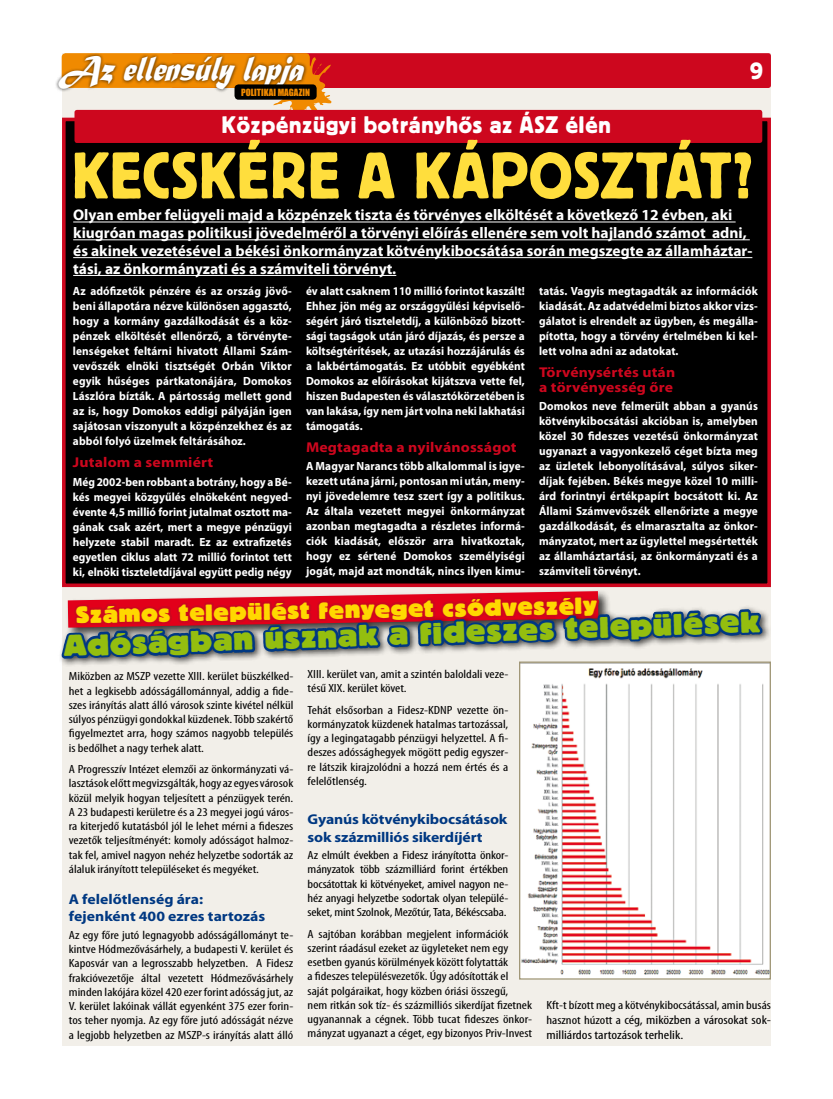
<style>
.page{position:relative;width:833px;height:1099px;background:#fff}
.page>*{position:absolute;margin:0;border:0;box-sizing:border-box;transform-origin:0 0}
.t1{font:65.25px "Block PFL";letter-spacing:-.005em;color:#ffde3d;scale:.95 1}
.t2{font:italic 37.62px "Matura MT Script Capitals";color:#fff;scale:.8 1}
.t3{font:29.62px "Block Hv PFL";color:#94be0f}
.t4{font:23.75px "Block PFL";color:#fff}
.t5{font:23.25px "Block Hv PFL";color:#ffd800}
.t6{font:700 15.5px/17.9px "Myriad Pro";color:#fff}
.t7{font:700 14.25px/17px "Myriad Pro";letter-spacing:-.01em;color:#003882;scale:1.1 1}
.t8{font:700 14.25px/15px "Myriad Pro";letter-spacing:.01em;color:#cd071e;scale:1.1 1}
.t9{font:condensed 12.5px/15px "Myriad Pro";color:#000;scale:1.2 1}
.t10{font:700 11.88px/15px "Myriad Pro";letter-spacing:.01em;color:#fff;text-align:justify;scale:.95 1}
.t11{font:condensed 11.88px/14.2px "Myriad Pro";color:#000;text-align:justify;scale:1.2 1}
.t12{font:9.12px "Impact";color:#f08a00}
.s1{font-size:11.88px}
</style>
<div class="page">
<div style="left:62px;top:53px;width:709px;height:992px;background:#f2efe9"></div>
<div style="left:171px;top:53px;width:600px;height:35px;background:#cd071e;border-radius:3px"></div>
<svg style="left:263px;top:57px;width:70px;height:53px"></svg>
<div style="left:54px;top:52px;width:254px;height:42px;background:#000;opacity:.75"></div>
<div style="left:234px;top:84px;width:83px;height:16px;background:#000;border-radius:4px"></div>
<div style="left:64px;top:119px;width:705px;height:466px;background:#000"></div>
<div style="left:74px;top:110px;width:688px;height:33px;background:#cd071e;border-radius:3px"></div>
<hr style="left:73px;top:221px;width:662px;height:1px;background:#fff">
<hr style="left:73px;top:239px;width:677px;height:1px;background:#fff">
<hr style="left:73px;top:257px;width:679px;height:1px;background:#fff">
<hr style="left:73px;top:275px;width:323px;height:1px;background:#fff">
<img style="left:521px;top:667px;width:248px;height:310px">
<svg style="left:60px;top:356px;width:704px;height:539px"></svg>
<p class="t2" style="left:59px;top:46px;width:324px">Azellensúlylapja</p>
<p class="t4" style="left:750px;top:57px;width:15px">9</p>
<p class="t12" style="left:241px;top:85px;width:70px">POLITIKAI MAGAZIN</p>
<p class="t4" style="left:222px;top:112px;width:312px">Közpénzügyi botrányhős az ÁSZ</p>
<p class="t4" style="left:566px;top:112px;width:47px">élén</p>
<p class="t1" style="left:73px;top:139px;width:718px">Kecskére a káposztát?</p>
<p class="t6" style="left:73px;top:206px;width:680px">Olyan ember felügyeli majd a közpénzek tiszta és törvényes elköltését a következő 12 évben, aki kiugróan magas politikusi jövedelméről a törvényi előírás ellenére sem volt hajlandó számot adni, és akinek vezetésével a békési önkormányzat kötvénykibocsátása során megszegte az államháztar&shy;tási, az önkormányzati és a számviteli törvényt.</p>
<p class="t10" style="left:73px;top:283px;width:232px">Az adófizetők pénzére és az ország jövő&shy;beni állapotára nézve különösen aggasztó, hogy a kormány gazdálkodását és a köz&shy;pénzek elköltését ellenőrző, a törvényte&shy;lenségeket feltárni hivatott Állami Szám&shy;vevőszék elnöki tisztségét Orbán Viktor egyik hűséges pártkatonájára, Domokos Lászlóra bízták. A pártosság mellett gond az is, hogy Domokos eddigi pályáján igen sajátosan viszonyult a közpénzekhez és az abból folyó üzelmek feltárásához.</p>
<p class="t8" style="left:73px;top:454px;width:129px">Jutalom a semmiért</p>
<p class="t10" style="left:73px;top:474px;width:232px">Még 2002-ben robbant a botrány, hogy a Bé&shy;kés megyei közgyűlés elnökeként negyed&shy;évente 4,5 millió forint jutalmat osztott ma&shy;gának csak azért, mert a megye pénzügyi helyzete stabil maradt. Ez az extrafizetés egyetlen ciklus alatt 72 millió forintot tett ki, elnöki tiszteletdíjával együtt pedig négy</p>
<p class="t10" style="left:306px;top:283px;width:232px">év alatt csaknem 110 millió forintot kaszált!<br>Ehhez jön még az országgyűlési képviselő&shy;ségért járó tiszteletdíj, a különböző bizott&shy;sági tagságok után járó díjazás, és persze a költségtérítések, az utazási hozzájárulás és a lakbértámogatás. Ez utóbbit egyébként Domokos az előírásokat kijátszva vette fel, hiszen Budapesten és választókörzetében is van lakása, így nem járt volna neki lakhatási támogatás.</p>
<p class="t8" style="left:306px;top:439px;width:193px">Megtagadta a nyilvánosságot</p>
<p class="t10" style="left:306px;top:458px;width:232px">A Magyar Narancs több alkalommal is igye&shy;kezett utána járni, pontosan mi után, men - nyi jövedelemre tesz szert így a politikus.<br>Az általa vezetett megyei önkormányzat azonban megtagadta a részletes informá&shy;ciók kiadását, először arra hivatkoztak, hogy ez sértené Domokos személyiségi jogát, majd azt mondták, nincs ilyen kimu-</p>
<p class="t10" style="left:539px;top:283px;width:232px">tatás. Vagyis megtagadták az információk kiadását. Az adatvédelmi biztos akkor vizs&shy;gálatot is elrendelt az ügyben, és megálla&shy;pította, hogy a törvény értelmében ki kel&shy;lett volna adni az adatokat.</p>
<p class="t8" style="left:539px;top:364px;width:125px">Törvénysértés után a törvényesség őre</p>
<p class="t10" style="left:539px;top:398px;width:232px">Domokos neve felmerült abban a gyanús kötvénykibocsátási akcióban is, amelyben közel 30 fideszes vezetésű önkormányzat ugyanazt a vagyonkezelő céget bízta meg az üzletek lebonyolításával, súlyos siker&shy;díjak fejében. Békés megye közel 10 milli&shy;árd forintnyi értékpapírt bocsátott ki. Az Állami Számvevőszék ellenőrizte a megye gazdálkodását, és elmarasztalta az önkor&shy;mányzatot, mert az ügylettel megsértették az államháztartási, az önkormányzati és a számviteli törvényt.</p>
<p class="t5" style="left:76px;top:602px;width:524px;rotate:-1deg">Számos települést fenyeget csődveszély</p>
<p class="t3" style="left:63px;top:629px;width:699px;rotate:-2deg">Adóságban úsznak a fideszes települések</p>
<p class="t11" style="left:69px;top:669px;width:189px">Miközben az MSZP vezette XIII. kerület büszkélked&shy;het a legkisebb adósságállománnyal, addig a fide&shy;szes irányítás alatt álló városok szinte kivétel nélkül súlyos pénzügyi gondokkal küzdenek. Több szakértő figyelmeztet arra, hogy számos nagyobb település is bedőlhet a nagy terhek alatt.</p>
<p class="t11" style="left:69px;top:761px;width:189px">A Progresszív Intézet elemzői az önkormányzati vá&shy;lasztások előtt megvizsgálták, hogy az egyes városok közül melyik hogyan teljesített a pénzügyek terén.<br>A 23 budapesti kerületre és a 23 megyei jogú város&shy;ra kiterjedő kutatásból jól le lehet mérni a fideszes vezetők teljesítményét: komoly adósságot halmoz&shy;tak fel, amivel nagyon nehéz helyzetbe sodorták az álaluk irányított településeket és megyéket.</p>
<p class="t7" style="left:69px;top:890px;width:180px">A felelőtlenség ára: fejenként 400 ezres tartozás</p>
<p class="t11" style="left:69px;top:927px;width:189px">Az egy főre jutó legnagyobb adósságállományt te&shy;kintve Hódmezővásárhely, a budapesti V. kerület és Kaposvár van a legrosszabb helyzetben. A Fidesz frakcióvezetője által vezetett Hódmezővásárhely minden lakójára közel 420 ezer forint adósság jut, az V. kerület lakóinak vállát egyenként 375 ezer forin&shy;tos teher nyomja. Az egy főre jutó adósságát nézve a legjobb helyzetben az MSZP-s irányítás alatt álló</p>
<p class="t11" style="left:308px;top:667px;width:169px">XIII. kerület van, amit a szintén baloldali veze&shy;tésű XIX. kerület követ.</p>
<p class="t11" style="left:308px;top:702px;width:169px">Tehát elsősorban a Fidesz-KDNP vezette ön&shy;kormányzatok küzdenek hatalmas tartozással, így a legingatagabb pénzügyi helyzettel. A fi&shy;deszes adóssághegyek mögött pedig egyszer&shy;re látszik kirajzolódni a hozzá nem értés és a felelőtlenség.</p>
<p class="t7" style="left:308px;top:810px;width:183px">Gyanús kötvénykibocsátások sok százmilliós sikerdíjért</p>
<p class="t11" style="left:308px;top:848px;width:169px">Az elmúlt években a Fidesz irányította önkor&shy;mányzatok több százmilliárd forint értékben bocsátottak ki kötvényeket, amivel nagyon ne&shy;héz anyagi helyzetbe sodortak olyan települé&shy;seket, mint Szolnok, Mezőtúr, Tata, Békéscsaba.</p>
<p class="t11" style="left:308px;top:926px;width:189px;text-align:left">A sajtóban korábban megjelent információk szerint ráadásul ezeket az ügyleteket nem egy esetben gyanús körülmények között folytatták<br>a fideszes településvezetők. Úgy adósították el<br>saját polgáraikat, hogy közben óriási összegű,<br>nem ritkán sok tíz- és százmilliós sikerdíjat fizetnek ugyanannak a cégnek. Több tucat fideszes önkor&shy;mányzat ugyanazt a céget, egy bizonyos Priv-Invest</p>
<p class="t11" style="left:546px;top:997px;width:189px">Kft-t bízott meg a kötvénykibocsátással, amin busás</p>
<p class="t9" style="left:546px;top:1011px;width:189px"><span class="s1">hasznot húzott a</span> cég, miközben a városokat sok&shy;milliárdos tartozások terhelik.</p>
</div>
